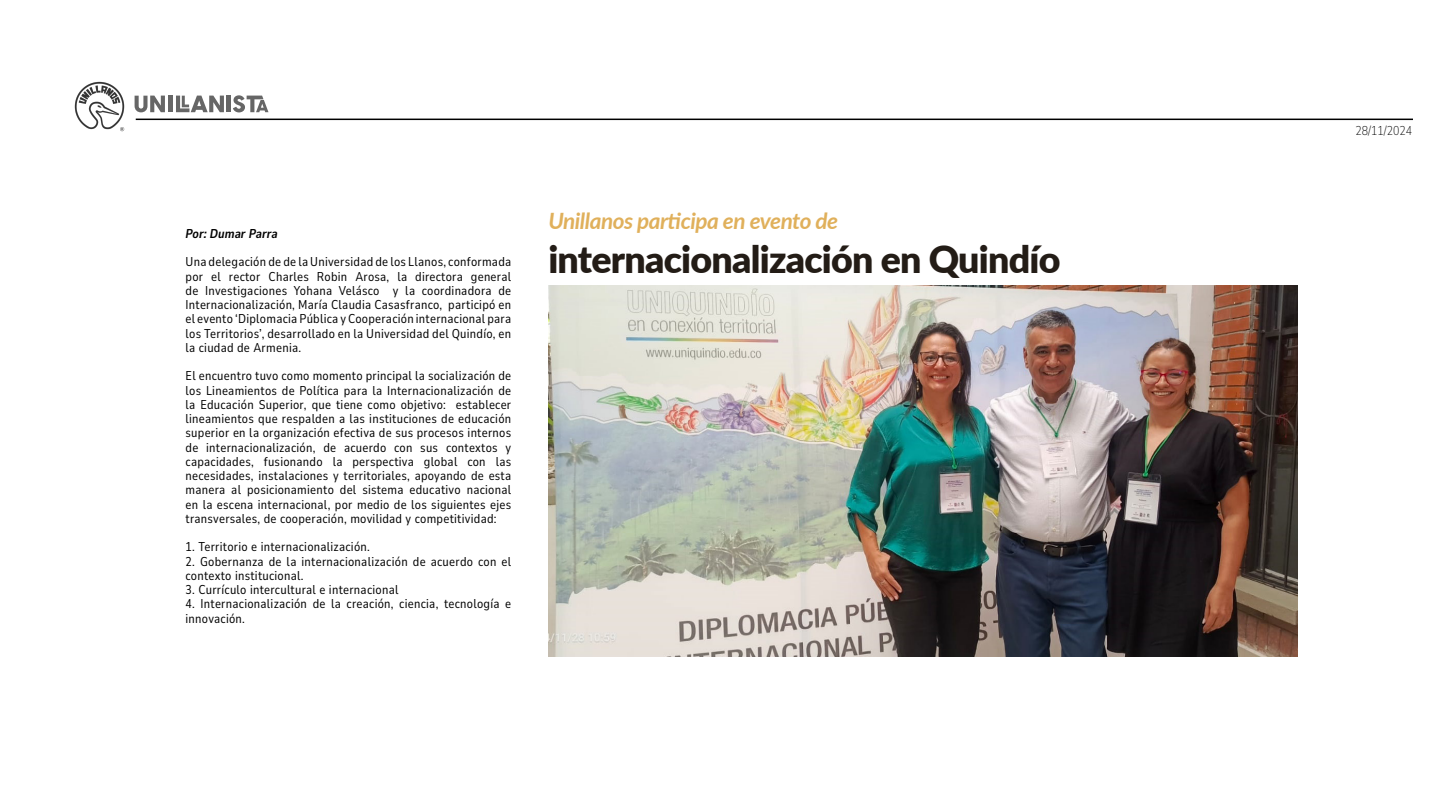
<style>
.page{position:relative;width:1440px;height:810px;background:#fff}
.page>*{position:absolute;margin:0;border:0;box-sizing:border-box;transform-origin:0 0}
.t1{font:900 37.5px "Lato";letter-spacing:-.02em;color:#231c16}
.t2{font:italic 700 22.5px "Lato";letter-spacing:-.02em;color:#e0b05b}
.t3{font:12.75px/14.2px "Nunito Sans 10 pt Condensed";letter-spacing:.02em;color:#000;text-align:justify}
.t4{font:italic 700 12.75px "Nunito Sans 10 pt Condensed";color:#000}
.t5{font:200 12.75px "Nunito Sans 10 pt Condensed";color:#000}
</style>
<div class="page">
<hr style="left:136px;top:119px;width:1277px;height:1px;background:#000">
<div style="left:168px;top:96px;width:5px;height:16px;background:#666"></div>
<svg style="left:176px;top:96px;width:48px;height:16px"></svg>
<hr style="left:227px;top:96px;width:4px;height:16px;background:#666">
<svg style="left:233px;top:95px;width:35px;height:17px"></svg>
<svg style="left:135px;top:96px;width:30px;height:16px"></svg>
<img style="left:74px;top:81px;width:51px;height:51px">
<img style="left:548px;top:286px;width:750px;height:371px">
<p class="t4" style="left:186px;top:224px;width:94px">Por: Dumar Parra</p>
<p class="t3" style="left:186px;top:254px;width:327px">Una delegación de de la Universidad de los Llanos, conformada por el rector Charles Robin Arosa, la directora general de Investigaciones Yohana Velásco y la coordinadora de Internacionalización, María Claudia Casasfranco, participó en el evento ‘Diplomacia Pública y Cooperación internacional para los Territorios’, desarrollado en la Universidad del Quindío, en la ciudad de Armenia.</p>
<p class="t3" style="left:186px;top:368px;width:327px">El encuentro tuvo como momento principal la socialización de los Lineamientos de Política para la Internacionalización de la Educación Superior, que tiene como objetivo: establecer lineamientos que respalden a las instituciones de educación superior en la organización efectiva de sus procesos internos de internacionalización, de acuerdo con sus contextos y capacidades, fusionando la perspectiva global con las necesidades, instalaciones y territoriales, apoyando de esta manera al posicionamiento del sistema educativo nacional en la escena internacional, por medio de los siguientes ejes transversales, de cooperación, movilidad y competitividad:</p>
<p class="t3" style="left:186px;top:539px;width:186px">1. Territorio e internacionalización.</p>
<p class="t3" style="left:186px;top:554px;width:327px">2. Gobernanza de la internacionalización de acuerdo con el contexto institucional.</p>
<p class="t3" style="left:186px;top:582px;width:214px">3. Currículo intercultural e internacional</p>
<p class="t3" style="left:186px;top:596px;width:327px">4. Internacionalización de la creación, ciencia, tecnología e innovación.</p>
<h2 class="t2" style="left:548px;top:205px;width:291px">Unillanos participa en evento de</h2>
<h1 class="t1" style="left:548px;top:231px;width:514px">internacionalización en Quindío</h1>
<p class="t5" style="left:1356px;top:122px;width:58px">28/11/2024</p>
</div>
